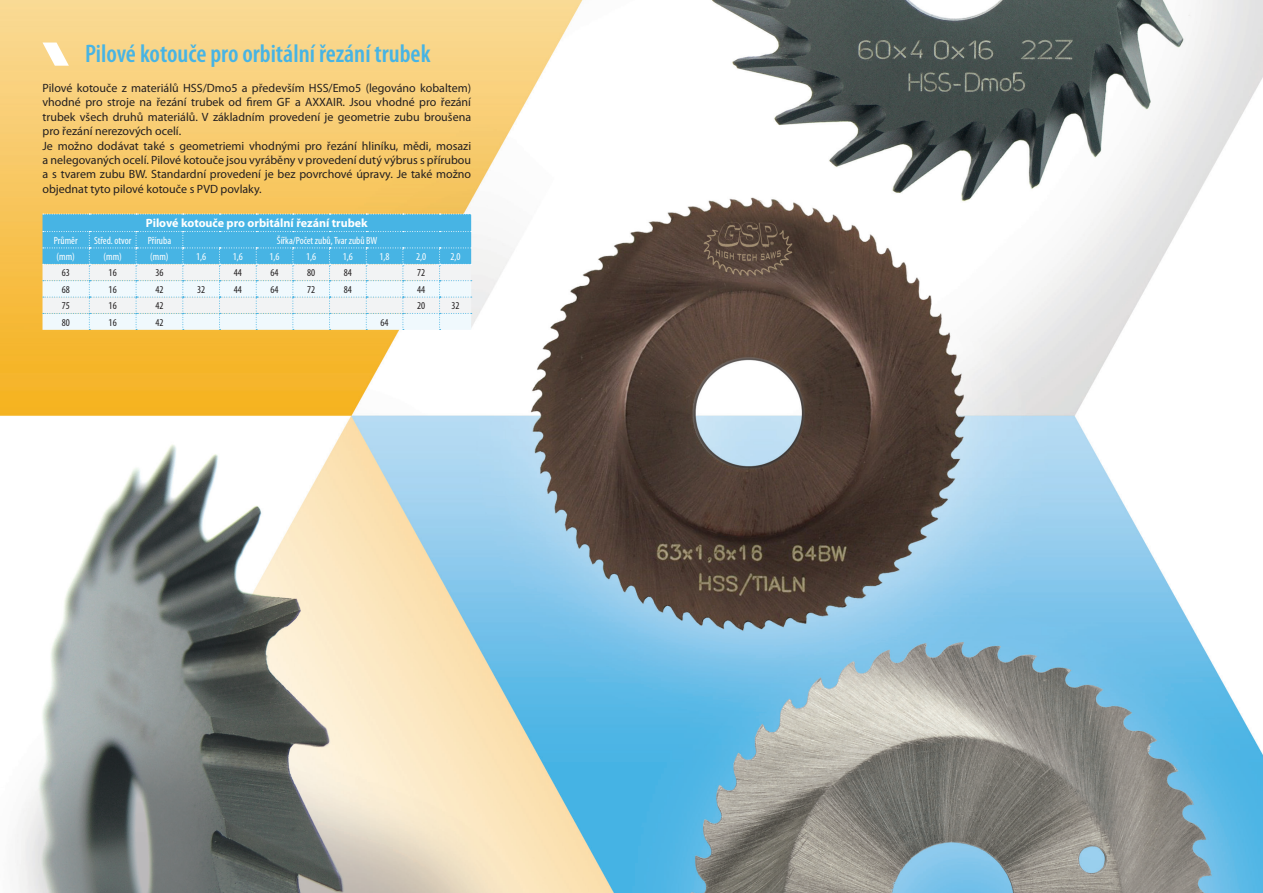
<style>
.page{position:relative;width:1263px;height:893px;background:#fff}
.page>*{position:absolute;margin:0;border:0;box-sizing:border-box;transform-origin:0 0}
.t1{font:600 condensed 25.5px "Myriad Pro";color:#47b4e4}
.t2{font:12px/14.4px "Myriad Pro";color:#231f20}
.t3{font:700 12px "Myriad Pro";color:#fff}
.t4{font:condensed 10.5px "Myriad Pro";color:#fff}
.t5{font:condensed 10.5px "Myriad Pro";color:#231f20}
</style>
<div class="page">
<img style="left:0;top:0;width:1263px;height:893px">
<svg style="left:43px;top:214px;width:429px;height:116px"></svg>
<svg style="left:43px;top:43px;width:26px;height:23px"></svg>
<h1 class="t1" style="left:85px;top:39px;width:347px">Pilové kotouče pro orbitální řezání trubek</h1>
<p class="t2" style="left:43px;top:81px;width:430px">Pilové kotouče z materiálů HSS/Dmo5 a především HSS/Emo5 (legováno kobaltem) vhodné pro stroje na řezání trubek od firem GF a AXXAIR. Jsou vhodné pro řezání trubek všech druhů materiálů. V základním provedení je geometrie zubu broušena pro řezání nerezových ocelí.<br>Je možno dodávat také s geometriemi vhodnými pro řezání hliníku, mědi, mosazi a nelegovaných ocelí. Pilové kotouče jsou vyráběny v provedení dutý výbrus s přírubou a s tvarem zubu BW. Standardní provedení je bez povrchové úpravy. Je také možno objednat tyto pilové kotouče s PVD povlaky.</p>
<p class="t3" style="left:146px;top:215px;width:223px">Pilové kotouče pro orbitální řezání trubek</p>
<p class="t4" style="left:54px;top:234px;width:25px">Průměr</p>
<p class="t4" style="left:94px;top:234px;width:39px">Střed. otvor</p>
<p class="t4" style="left:148px;top:234px;width:25px">Příruba</p>
<p class="t4" style="left:277px;top:234px;width:102px">Šířka/Počet zubů, Tvar zubů BW</p>
<p class="t4" style="left:57px;top:250px;width:20px">(mm)</p>
<p class="t4" style="left:103px;top:250px;width:20px">(mm)</p>
<p class="t4" style="left:150px;top:250px;width:20px">(mm)</p>
<p class="t4" style="left:196px;top:250px;width:12px">1,6</p>
<p class="t4" style="left:233px;top:250px;width:12px">1,6</p>
<p class="t4" style="left:269px;top:250px;width:12px">1,6</p>
<p class="t4" style="left:306px;top:250px;width:12px">1,6</p>
<p class="t4" style="left:343px;top:250px;width:12px">1,6</p>
<p class="t4" style="left:379px;top:250px;width:12px">1,8</p>
<p class="t4" style="left:416px;top:250px;width:12px">2,0</p>
<p class="t4" style="left:450px;top:250px;width:12px">2,0</p>
<p class="t5" style="left:62px;top:267px;width:10px">63</p>
<p class="t5" style="left:109px;top:267px;width:10px">16</p>
<p class="t5" style="left:155px;top:267px;width:10px">36</p>
<p class="t5" style="left:234px;top:267px;width:10px">44</p>
<p class="t5" style="left:270px;top:267px;width:10px">64</p>
<p class="t5" style="left:307px;top:267px;width:10px">80</p>
<p class="t5" style="left:344px;top:267px;width:10px">84</p>
<p class="t5" style="left:417px;top:267px;width:10px">72</p>
<p class="t5" style="left:62px;top:283px;width:10px">68</p>
<p class="t5" style="left:109px;top:283px;width:10px">16</p>
<p class="t5" style="left:155px;top:283px;width:10px">42</p>
<p class="t5" style="left:197px;top:283px;width:10px">32</p>
<p class="t5" style="left:234px;top:283px;width:10px">44</p>
<p class="t5" style="left:270px;top:283px;width:10px">64</p>
<p class="t5" style="left:307px;top:283px;width:10px">72</p>
<p class="t5" style="left:344px;top:283px;width:10px">84</p>
<p class="t5" style="left:417px;top:283px;width:10px">44</p>
<p class="t5" style="left:62px;top:299px;width:10px">75</p>
<p class="t5" style="left:109px;top:299px;width:10px">16</p>
<p class="t5" style="left:155px;top:299px;width:10px">42</p>
<p class="t5" style="left:417px;top:299px;width:10px">20</p>
<p class="t5" style="left:451px;top:299px;width:10px">32</p>
<p class="t5" style="left:62px;top:316px;width:10px">80</p>
<p class="t5" style="left:109px;top:316px;width:10px">16</p>
<p class="t5" style="left:155px;top:316px;width:10px">42</p>
<p class="t5" style="left:381px;top:316px;width:10px">64</p>
</div>
